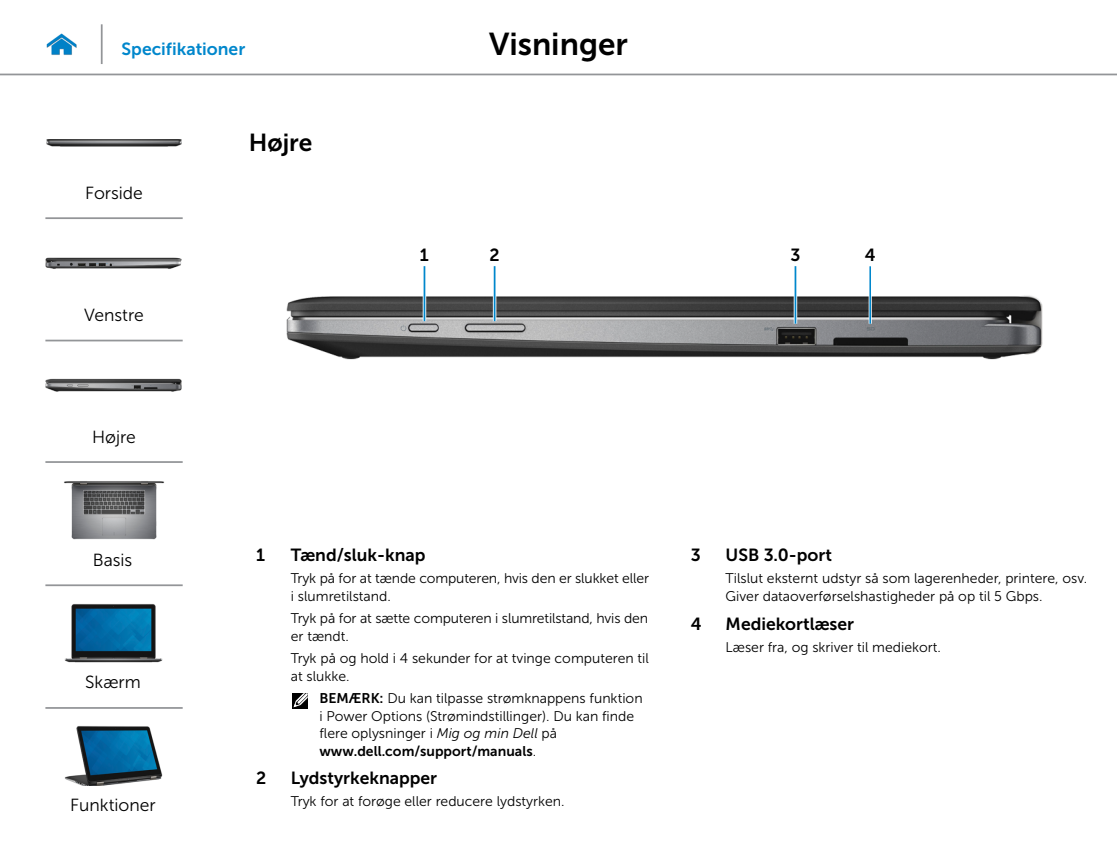
<style>
.page{position:relative;width:1117px;height:844px;background:#fff}
.page>*{position:absolute;margin:0;border:0;box-sizing:border-box;transform-origin:0 0}
.t1{font:31.5px "Museo Sans For Dell 700";color:#000}
.Head2{font:24.5px "Museo Sans For Dell 700";color:#000}
.Callout_Head{font:17.5px "Museo Sans For Dell 700";color:#000}
.t2{font:17.5px "Museo Sans For Dell 300";color:#000}
.t3{font:17.5px "Museo Sans For Dell 700";color:#0087cc}
.Callout-L{font:17.5px "Museo Sans For Dell 700";color:#000}
.Callout_description{font:14px/17.5px "Museo Sans For Dell 300";color:#000}
.Note{font:14px/17.5px "Museo Sans For Dell 300";color:#000}
.s1{font-family:"Museo Sans For Dell 700"}
.s2{font-style:italic}
</style>
<div class="page">
<hr style="left:0;top:74px;width:1116px;height:1px;background:#939598">
<img style="left:46px;top:33px;width:31px;height:22px">
<img style="left:286px;top:295px;width:757px;height:65px">
<svg style="left:422px;top:266px;width:4px;height:55px"></svg>
<hr style="left:423px;top:266px;width:2px;height:55px;background:#0087cc">
<svg style="left:492px;top:266px;width:4px;height:55px"></svg>
<hr style="left:493px;top:266px;width:2px;height:55px;background:#0087cc">
<svg style="left:793px;top:266px;width:4px;height:57px"></svg>
<hr style="left:794px;top:266px;width:2px;height:57px;background:#0087cc">
<hr style="left:868px;top:266px;width:3px;height:57px;background:#fff">
<hr style="left:869px;top:266px;width:1px;height:57px;background:#0087cc">
<div style="left:291px;top:693px;width:16px;height:16px;background:#000"></div>
<svg style="left:293px;top:693px;width:15px;height:14px"></svg>
<hr style="left:101px;top:24px;width:2px;height:40px;background:#939598">
<img style="left:46px;top:139px;width:136px;height:8px">
<img style="left:45px;top:257px;width:137px;height:12px">
<img style="left:45px;top:378px;width:137px;height:14px">
<img style="left:64px;top:481px;width:100px;height:58px">
<img style="left:65px;top:604px;width:98px;height:58px">
<img style="left:65px;top:726px;width:98px;height:59px">
<hr style="left:45px;top:217px;width:138px;height:2px;background:#939598">
<hr style="left:45px;top:339px;width:138px;height:2px;background:#939598">
<hr style="left:45px;top:461px;width:138px;height:2px;background:#939598">
<hr style="left:45px;top:584px;width:138px;height:2px;background:#939598">
<hr style="left:45px;top:706px;width:138px;height:2px;background:#939598">
<p class="t3" style="left:122px;top:39px;width:125px">Specifikationer</p>
<h1 class="t1" style="left:489px;top:26px;width:140px">Visninger</h1>
<p class="t2" style="left:85px;top:183px;width:59px">Forside</p>
<p class="t2" style="left:84px;top:305px;width:61px">Venstre</p>
<p class="t2" style="left:92px;top:428px;width:45px">Højre</p>
<p class="t2" style="left:93px;top:550px;width:41px">Basis</p>
<p class="t2" style="left:85px;top:672px;width:57px">Skærm</p>
<p class="t2" style="left:70px;top:795px;width:87px">Funktioner</p>
<p class="Head2" style="left:249px;top:128px;width:65px">Højre</p>
<p class="Callout-L" style="left:420px;top:245px;width:10px">1</p>
<p class="Callout-L" style="left:489px;top:245px;width:12px">2</p>
<p class="Callout-L" style="left:790px;top:245px;width:12px">3</p>
<p class="Callout-L" style="left:864px;top:245px;width:12px">4</p>
<p class="Callout_Head" style="left:256px;top:544px;width:10px">1</p>
<p class="Callout_Head" style="left:291px;top:544px;width:136px">Tænd/sluk-knap</p>
<p class="Callout_description" style="left:291px;top:569px;width:359px">Tryk på for at tænde computeren, hvis den er slukket eller i slumretilstand.</p>
<p class="Callout_description" style="left:291px;top:609px;width:358px">Tryk på for at sætte computeren i slumretilstand, hvis den er tændt.</p>
<p class="Callout_description" style="left:291px;top:649px;width:359px">Tryk på og hold i 4 sekunder for at tvinge computeren til at slukke.</p>
<p class="Note" style="left:319px;top:689px;width:324px"><span class="s1">BEMÆRK:</span> Du kan tilpasse strømknappens funktion i Power Options (Strømindstillinger). Du kan finde flere oplysninger i <span class="s2">Mig og min Dell</span> på <span class="s1">www.dell.com/support/manuals</span>.</p>
<p class="Callout_Head" style="left:256px;top:767px;width:12px">2</p>
<p class="Callout_Head" style="left:291px;top:767px;width:148px">Lydstyrkeknapper</p>
<p class="Callout_description" style="left:291px;top:792px;width:275px">Tryk for at forøge eller reducere lydstyrken.</p>
<p class="Callout_Head" style="left:690px;top:544px;width:12px">3</p>
<p class="Callout_Head" style="left:725px;top:544px;width:108px">USB 3.0-port</p>
<p class="Callout_description" style="left:725px;top:569px;width:363px">Tilslut eksternt udstyr så som lagerenheder, printere, osv.<br>Giver dataoverførselshastigheder på op til 5 Gbps.</p>
<p class="Callout_Head" style="left:690px;top:614px;width:12px">4</p>
<p class="Callout_Head" style="left:725px;top:614px;width:130px">Mediekortlæser</p>
<p class="Callout_description" style="left:725px;top:638px;width:217px">Læser fra, og skriver til mediekort.</p>
</div>
